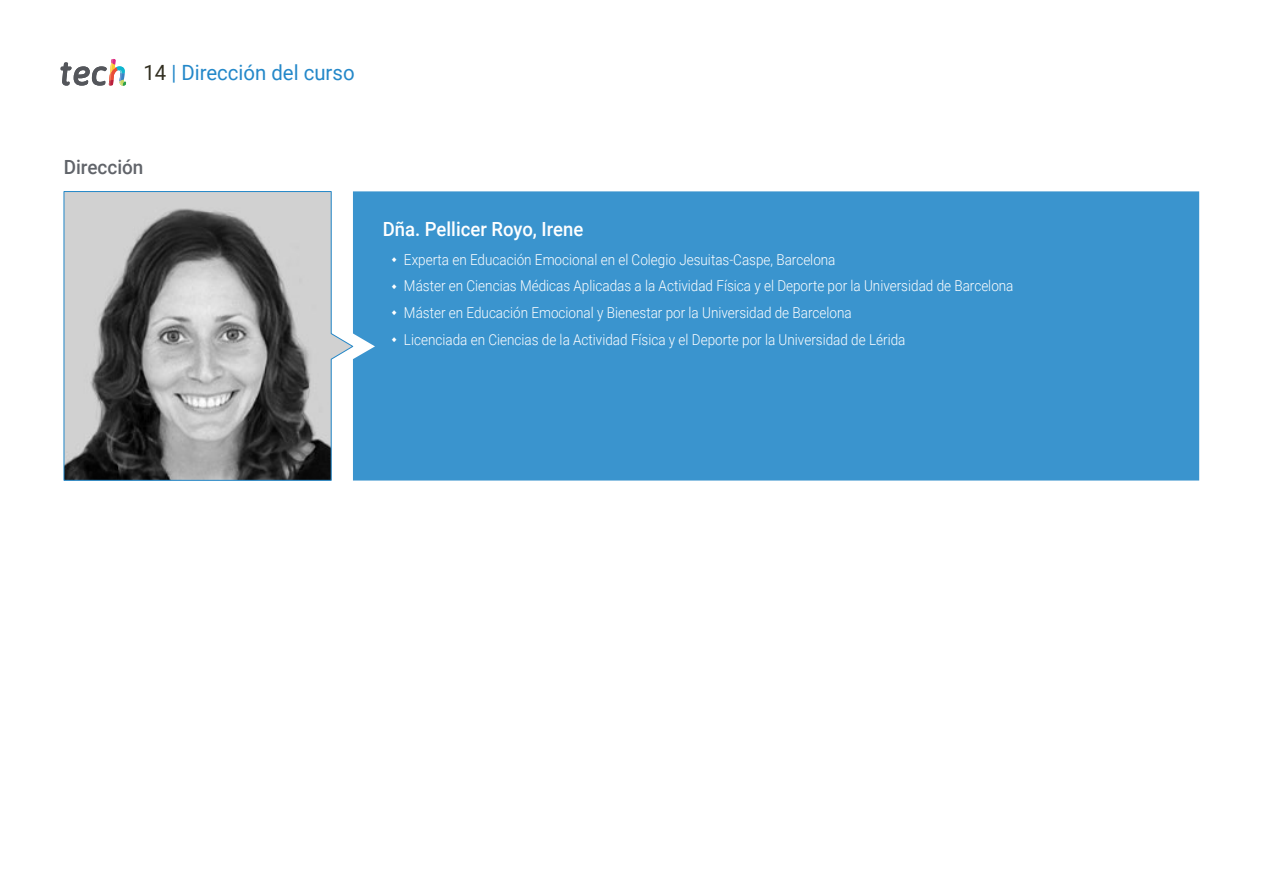
<style>
.page{position:relative;width:1263px;height:893px;background:#fff}
.page>*{position:absolute;margin:0;border:0;box-sizing:border-box;transform-origin:0 0}
.t1{font:21px "Roboto";color:#2488c9}
.t2{font:500 19.5px "Roboto";color:#fff;scale:.95 1}
.t3{font:500 19.5px "Roboto";color:#61646a}
.t4{font:300 15px/26.7px "Roboto";color:#fff;scale:.9 1}
.s1{color:#312e20}
</style>
<div class="page">
<div style="left:353px;top:191px;width:846px;height:290px;background:#3a94ce"></div>
<svg style="left:64px;top:191px;width:289px;height:290px;background:#939495"></svg>
<svg style="left:61px;top:59px;width:65px;height:27px"></svg>
<svg style="left:392px;top:257px;width:5px;height:5px"></svg>
<svg style="left:392px;top:284px;width:5px;height:5px"></svg>
<svg style="left:392px;top:310px;width:5px;height:5px"></svg>
<svg style="left:392px;top:337px;width:5px;height:5px"></svg>
<h1 class="t1" style="left:144px;top:57px;width:213px"><span class="s1">14</span> | Dirección del curso</h1>
<h2 class="t3" style="left:64px;top:154px;width:81px">Dirección</h2>
<h2 class="t2" style="left:383px;top:215px;width:213px">Dña. Pellicer Royo, Irene</h2>
<p class="t4" style="left:404px;top:245px;width:679px">Experta en Educación Emocional en el Colegio Jesuitas-Caspe, Barcelona<br>Máster en Ciencias Médicas Aplicadas a la Actividad Física y el Deporte por la Universidad de Barcelona Máster en Educación Emocional y Bienestar por la Universidad de Barcelona<br>Licenciada en Ciencias de la Actividad Física y el Deporte por la Universidad de Lérida</p>
</div>
